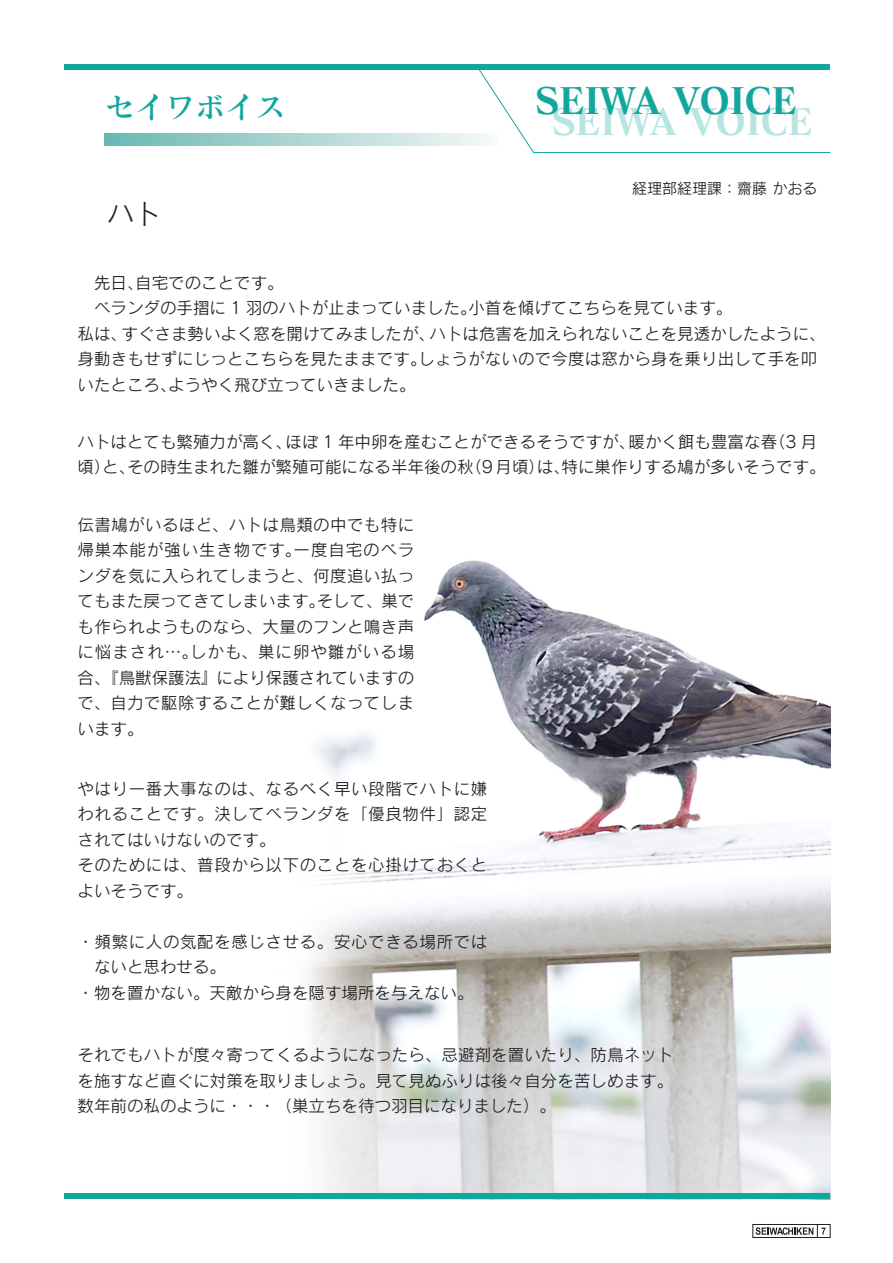
<style>
.page{position:relative;width:893px;height:1263px;background:#fff}
.page>*{position:absolute;margin:0;border:0;box-sizing:border-box;transform-origin:0 0}
.t1{font:36px "Matisse CID EB";color:#12a79d}
.t2{font:30px "Matisse CID DB";color:#12a79d}
.t3{font:27px "Rodin CID M";color:#231f20}
.t4{font:16.5px/25.5px "Rodin CID M";color:#231f20}
.t5{font:16.5px/25.5px "Rodin CID M";letter-spacing:.035em;color:#231f20}
.t6{font:15px "Rodin CID M";color:#231f20}
</style>
<div class="page">
<div style="left:753px;top:1224px;width:77px;height:14px;border:1px solid #231f20"></div>
<svg style="left:756px;top:1224px;width:69px;height:14px"></svg>
<img style="left:211px;top:69px;width:619px;height:1124px">
<svg style="left:104px;top:134px;width:374px;height:12px;background:#abd6d2"></svg>
<div style="left:65px;top:64px;width:765px;height:5px;background:#12a79d"></div>
<div style="left:65px;top:1193px;width:765px;height:6px;background:#12a79d"></div>
<svg style="left:478px;top:69px;width:353px;height:84px"></svg>
<p class="t2" style="left:105px;top:88px;width:181px">セイワボイス</p>
<p class="t1" style="left:535px;top:79px;width:264px">SEIWA VOICE</p>
<h1 class="t1" style="left:551px;top:100px;width:264px">SEIWA VOICE</h1>
<p class="t3" style="left:107px;top:197px;width:55px">ハト</p>
<p class="t6" style="left:632px;top:178px;width:187px">経理部経理課：齋藤 かおる</p>
<p class="t4" style="left:78px;top:269px;width:750px">　先日、自宅でのことです。<br>　ベランダの手摺に 1 羽のハトが止まっていました。小首を傾げてこちらを見ています。<br>私は、すぐさま勢いよく窓を開けてみましたが、ハトは危害を加えられないことを見透かしたように、身動きもせずにじっとこちらを見たままです。しょうがないので今度は窓から身を乗り出して手を叩いたところ、ようやく飛び立っていきました。</p>
<p class="t4" style="left:78px;top:428px;width:750px">ハトはとても繁殖力が高く、ほぼ 1 年中卵を産むことができるそうですが、暖かく餌も豊富な春（3 月頃）と、その時生まれた雛が繁殖可能になる半年後の秋（9月頃）は、特に巣作りする鳩が多いそうです。</p>
<p class="t4" style="left:78px;top:511px;width:338px;text-align:justify">伝書鳩がいるほど、ハトは鳥類の中でも特に帰巣本能が強い生き物です。一度自宅のベランダを気に入られてしまうと、何度追い払ってもまた戻ってきてしまいます。そして、巣でも作られようものなら、大量のフンと鳴き声に悩まされ…。しかも、巣に卵や雛がいる場合、『鳥獣保護法』により保護されていますので、自力で駆除することが難しくなってしまいます。</p>
<p class="t5" style="left:78px;top:775px;width:411px">やはり一番大事なのは、なるべく早い段階でハトに嫌われることです。決してベランダを「優良物件」認定されてはいけないのです。<br>そのためには、普段から以下のことを心掛けておくとよいそうです。</p>
<p class="t5" style="left:78px;top:928px;width:411px">・頻繁に人の気配を感じさせる。安心できる場所では</p>
<p class="t4" style="left:94px;top:954px;width:134px">ないと思わせる。</p>
<p class="t4" style="left:78px;top:979px;width:397px">・物を置かない。天敵から身を隠す場所を与えない。</p>
<p class="t4" style="left:78px;top:1042px;width:597px;text-align:justify">それでもハトが度々寄ってくるようになったら、忌避剤を置いたり、防鳥ネットを施すなど直ぐに対策を取りましょう。見て見ぬふりは後々自分を苦しめます。数年前の私のように・・・（巣立ちを待つ羽目になりました）。</p>
</div>
